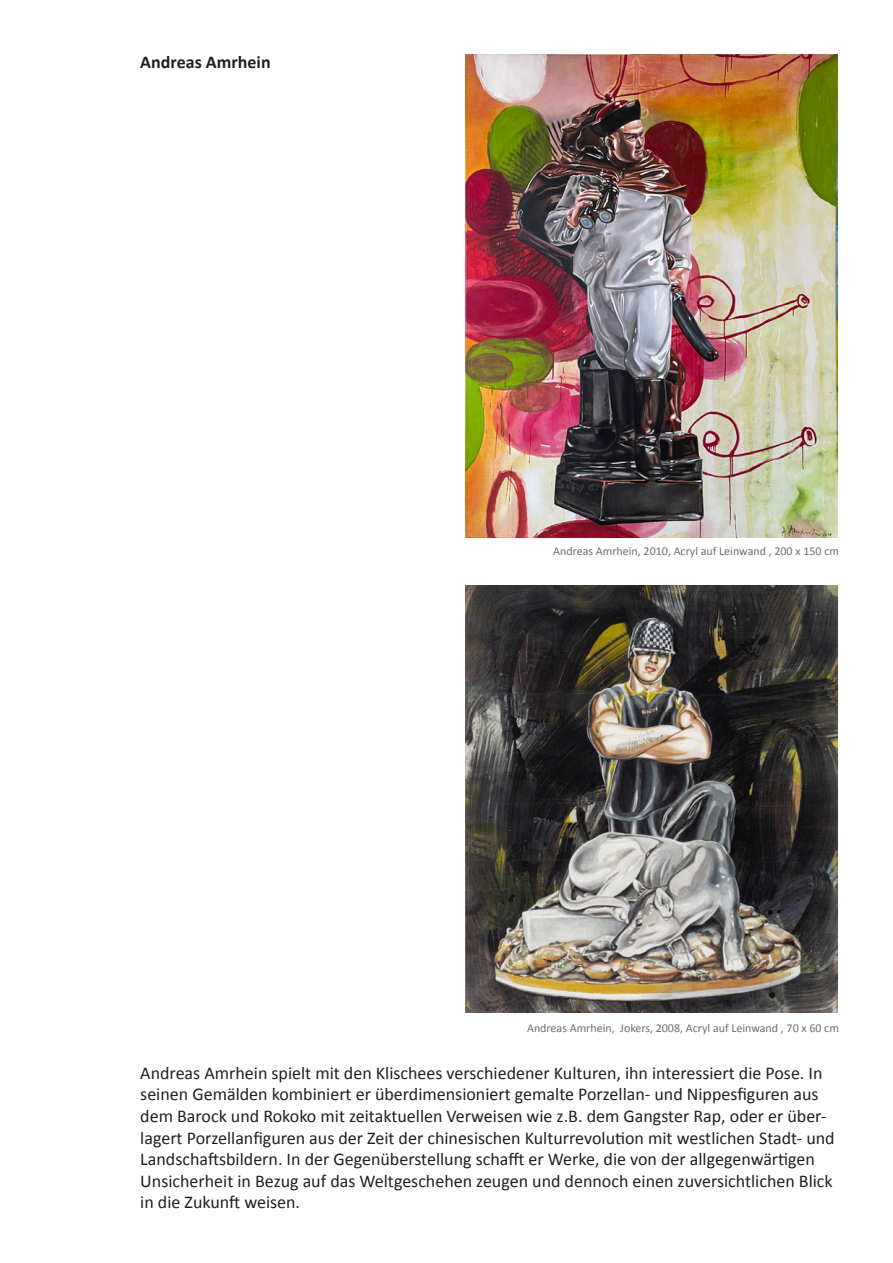
<style>
.page{position:relative;width:893px;height:1263px;background:#fff}
.page>*{position:absolute;margin:0;border:0;box-sizing:border-box;transform-origin:0 0}
.t1{font:18px/21.6px "Calibri";color:#231f20}
.t2{font:700 18px "Calibri";color:#231f20}
.t3{font:12px "Calibri";color:#6c6d70}
</style>
<div class="page">
<img style="left:466px;top:54px;width:371px;height:483px">
<img style="left:466px;top:585px;width:371px;height:427px">
<p class="t2" style="left:140px;top:50px;width:132px">Andreas Amrhein</p>
<p class="t3" style="left:553px;top:544px;width:287px">Andreas Amrhein, 2010, Acryl auf Leinwand , 200 x 150 cm</p>
<p class="t3" style="left:527px;top:1020px;width:313px">Andreas Amrhein, Jokers, 2008, Acryl auf Leinwand , 70 x 60 cm</p>
<p class="t1" style="left:140px;top:1062px;width:696px">Andreas Amrhein spielt mit den Klischees verschiedener Kulturen, ihn interessiert die Pose. In seinen Gemälden kombiniert er überdimensioniert gemalte Porzellan- und Nippesfiguren aus dem Barock und Rokoko mit zeitaktuellen Verweisen wie z.B. dem Gangster Rap, oder er über&shy;lagert Porzellanfiguren aus der Zeit der chinesischen Kulturrevolution mit westlichen Stadt- und Landschaftsbildern. In der Gegenüberstellung schafft er Werke, die von der allgegenwärtigen Unsicherheit in Bezug auf das Weltgeschehen zeugen und dennoch einen zuversichtlichen Blick in die Zukunft weisen.</p>
</div>
